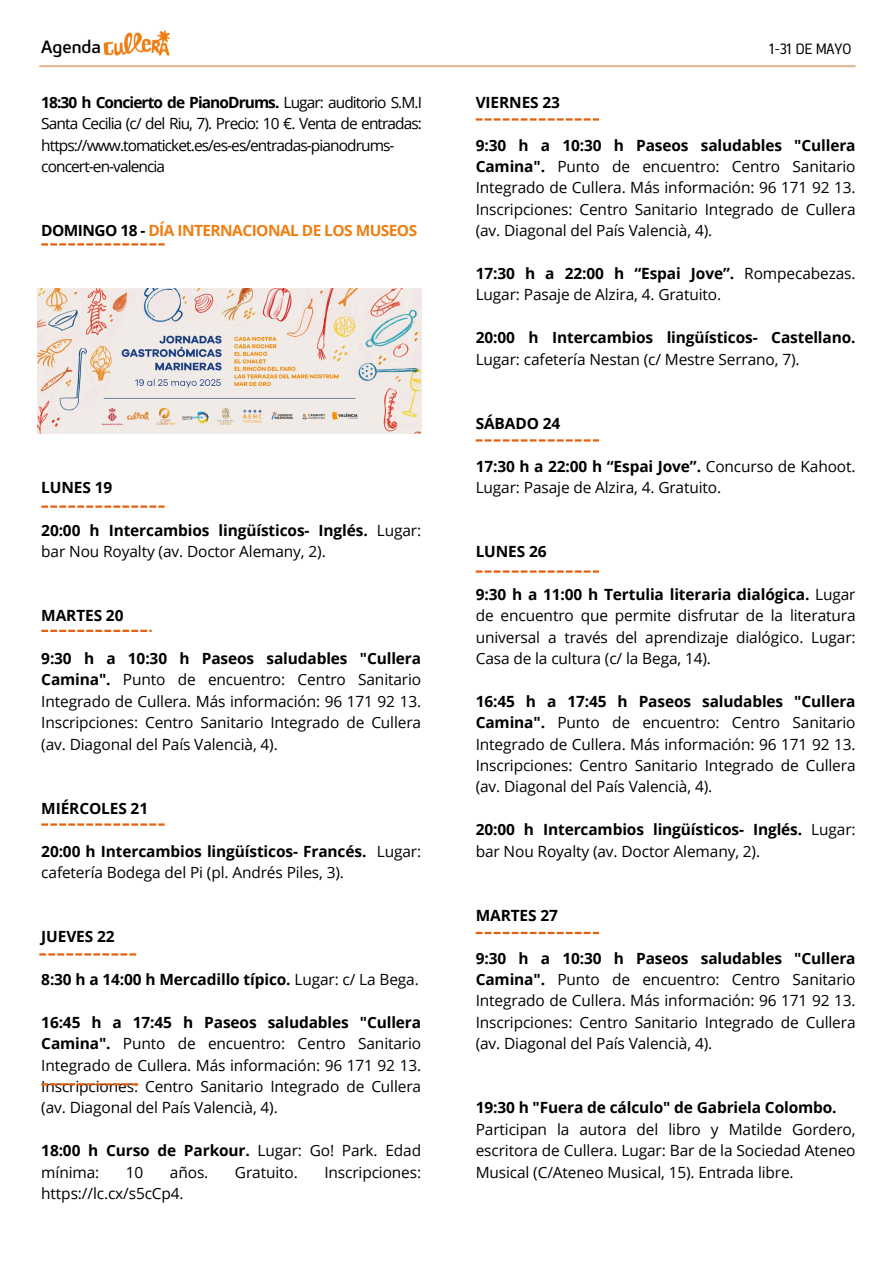
<style>
.page{position:relative;width:894px;height:1264px;background:#fff}
.page>*{position:absolute;margin:0;border:0;box-sizing:border-box;transform-origin:0 0}
.t1{font:19.5px "Dumondi Me";color:#000}
.t2{font:16.5px "Dumondi Re SC";color:#000}
.t3{font:15.45px/21.5px "Open Sans";letter-spacing:-.01em;color:#000;text-align:justify}
.t4{font:700 15.45px/21.5px "Open Sans";letter-spacing:-.01em;color:#000}
.t5{font:15.45px/21.5px "Open Sans";letter-spacing:-.06em;color:#000}
.t6{font:700 15.45px "Open Sans";letter-spacing:-.035em;color:#f07e13}
.s1{font-weight:700}
.s2{color:#000}
.s3{font-weight:400}
</style>
<div class="page">
<hr style="left:39px;top:65px;width:816px;height:2px;background:#e4b892">
<img style="left:103px;top:30px;width:68px;height:26px">
<svg style="left:41px;top:243px;width:123px;height:2px"></svg>
<svg style="left:41px;top:823px;width:123px;height:2px"></svg>
<svg style="left:475px;top:118px;width:124px;height:3px"></svg>
<svg style="left:39px;top:953px;width:97px;height:2px"></svg>
<svg style="left:41px;top:1083px;width:97px;height:2px"></svg>
<svg style="left:475px;top:439px;width:124px;height:2px"></svg>
<svg style="left:475px;top:570px;width:124px;height:2px"></svg>
<svg style="left:41px;top:505px;width:123px;height:3px"></svg>
<svg style="left:41px;top:629px;width:111px;height:3px"></svg>
<svg style="left:475px;top:931px;width:124px;height:3px"></svg>
<img style="left:37px;top:288px;width:384px;height:145px">
<p class="t1" style="left:41px;top:35px;width:61px">Agenda</p>
<h2 class="t2" style="left:769px;top:38px;width:83px">1-31 DE MAYO</h2>
<h1 class="t5" style="left:41px;top:91px;width:382px"><span class="s1">18:30 h Concierto de PianoDrums.</span> Lugar: auditorio S.M.I Santa Cecilia (c/ del Riu, 7). Precio: 10 €. Venta de entradas: https://www.tomaticket.es/es-es/entradas-pianodrums&shy;concert-en-valencia</h1>
<h3 class="t6" style="left:41px;top:220px;width:377px"><span class="s2">DOMINGO 18 -</span> DÍA INTERNACIONAL DE LOS MUSEOS</h3>
<p class="t4" style="left:41px;top:476px;width:72px">LUNES 19</p>
<p class="t3" style="left:41px;top:519px;width:381px"><span class="s1">20:00 h Intercambios lingüísticos- Inglés.</span> Lugar: bar Nou Royalty (av. Doctor Alemany, 2).</p>
<h2 class="t4" style="left:41px;top:604px;width:84px">MARTES 20</h2>
<h2 class="t3" style="left:41px;top:647px;width:381px"><span class="s1">9:30 h a 10:30 h Paseos saludables "Cullera Camina".</span> Punto de encuentro: Centro Sanitario Integrado de Cullera. Más información: 96 171 92 13.<br>Inscripciones: Centro Sanitario Integrado de Cullera (av. Diagonal del País Valencià, 4).</h2>
<p class="t4" style="left:41px;top:797px;width:108px">MIÉRCOLES 21</p>
<h2 class="t3" style="left:41px;top:839px;width:381px"><span class="s1">20:00 h Intercambios lingüísticos- Francés.</span> Lugar: cafetería Bodega del Pi (pl. Andrés Piles, 3).</h2>
<p class="t4" style="left:41px;top:925px;width:75px">JUEVES 22</p>
<h2 class="t4" style="left:41px;top:968px;width:379px">8:30 h a 14:00 h Mercadillo típico. <span class="s3">Lugar: c/ La Bega.</span></h2>
<p class="t3" style="left:41px;top:1011px;width:381px"><span class="s1">16:45 h a 17:45 h Paseos saludables "Cullera Camina".</span> Punto de encuentro: Centro Sanitario Integrado de Cullera. Más información: 96 171 92 13.<br>Inscripciones: Centro Sanitario Integrado de Cullera (av. Diagonal del País Valencià, 4).</p>
<h2 class="t3" style="left:41px;top:1139px;width:381px"><span class="s1">18:00 h Curso de Parkour.</span> Lugar: Go! Park. Edad mínima:</h2>
<h2 class="t3" style="left:126px;top:1160px;width:19px">10</h2>
<h2 class="t3" style="left:170px;top:1160px;width:40px">años.</h2>
<h2 class="t3" style="left:235px;top:1160px;width:64px">Gratuito.</h2>
<h2 class="t3" style="left:324px;top:1160px;width:98px">Inscripciones:</h2>
<h2 class="t3" style="left:41px;top:1182px;width:144px">https://lc.cx/s5cCp4.</h2>
<p class="t4" style="left:475px;top:91px;width:86px">VIERNES 23</p>
<p class="t3" style="left:475px;top:134px;width:381px"><span class="s1">9:30 h a 10:30 h Paseos saludables "Cullera Camina".</span> Punto de encuentro: Centro Sanitario Integrado de Cullera. Más información: 96 171 92 13.<br>Inscripciones: Centro Sanitario Integrado de Cullera (av. Diagonal del País Valencià, 4).</p>
<p class="t3" style="left:475px;top:262px;width:381px"><span class="s1">17:30 h a 22:00 h “Espai Jove”.</span> Rompecabezas.<br>Lugar: Pasaje de Alzira, 4. Gratuito.</p>
<p class="t4" style="left:475px;top:326px;width:381px">20:00 h Intercambios lingüísticos- Castellano.<br><span class="s3">Lugar: cafetería Nestan (c/ Mestre Serrano, 7).</span></p>
<p class="t4" style="left:475px;top:412px;width:86px">SÁBADO 24</p>
<p class="t3" style="left:475px;top:455px;width:381px"><span class="s1">17:30 h a 22:00 h “Espai Jove”.</span> Concurso de Kahoot.<br>Lugar: Pasaje de Alzira, 4. Gratuito.</p>
<p class="t4" style="left:475px;top:540px;width:72px">LUNES 26</p>
<p class="t3" style="left:475px;top:583px;width:381px"><span class="s1">9:30 h a 11:00 h Tertulia literaria dialógica.</span> Lugar de encuentro que permite disfrutar de la literatura universal a través del aprendizaje dialógico. Lugar:<br>Casa de la cultura (c/ la Bega, 14).</p>
<p class="t3" style="left:475px;top:690px;width:381px"><span class="s1">16:45 h a 17:45 h Paseos saludables "Cullera Camina".</span> Punto de encuentro: Centro Sanitario Integrado de Cullera. Más información: 96 171 92 13.<br>Inscripciones: Centro Sanitario Integrado de Cullera (av. Diagonal del País Valencià, 4).</p>
<p class="t3" style="left:475px;top:818px;width:381px"><span class="s1">20:00 h Intercambios lingüísticos- Inglés.</span> Lugar: bar Nou Royalty (av. Doctor Alemany, 2).</p>
<h2 class="t4" style="left:475px;top:904px;width:84px">MARTES 27</h2>
<p class="t3" style="left:475px;top:946px;width:381px"><span class="s1">9:30 h a 10:30 h Paseos saludables "Cullera Camina".</span> Punto de encuentro: Centro Sanitario Integrado de Cullera. Más información: 96 171 92 13.<br>Inscripciones: Centro Sanitario Integrado de Cullera (av. Diagonal del País Valencià, 4).</p>
<p class="t4" style="left:475px;top:1096px;width:362px">19:30 h "Fuera de cálculo" de Gabriela Colombo.</p>
<p class="t3" style="left:475px;top:1117px;width:381px">Participan la autora del libro y Matilde Gordero, escritora de Cullera. Lugar: Bar de la Sociedad Ateneo Musical (C/Ateneo Musical, 15). Entrada libre.</p>
</div>
